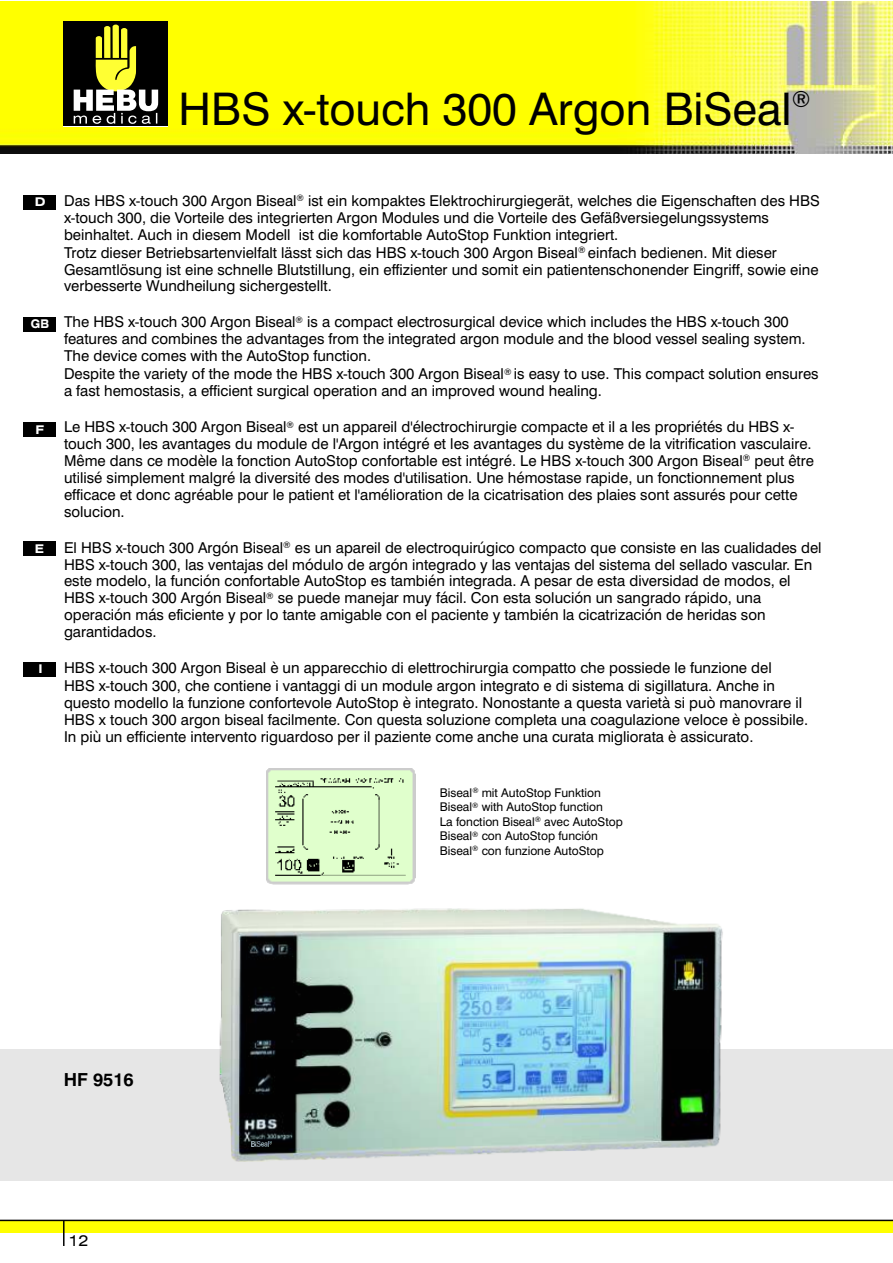
<style>
.page{position:relative;width:893px;height:1263px;background:#fff}
.page>*{position:absolute;margin:0;border:0;box-sizing:border-box;transform-origin:0 0}
.t1{font:45px "Swiss 721 BT";color:#000}
.t2{font:22.5px "Swiss 721 BT";color:#000}
.t3{font:700 18px "Swiss 721 BT";color:#000}
.t4{font:15px/17px "Swiss 721 BT";color:#000}
.t5{font:expanded 15px "Swiss 721 BT";color:#000}
.t6{font:12px/14.4px "Swiss 721 BT";color:#000}
.t7{font:700 expanded 12px "Swiss 721 BT";color:#fff}
.t8{font:700 expanded 12px "Swiss 721 BT";color:#fff;scale:.83 1}
.t9{font:9px "Swiss 721 BT";color:#000}
.t10{font:7.5px "Swiss 721 BT";color:#000}
</style>
<div class="page">
<div style="left:0;top:1049px;width:892px;height:131px;background:#e6e6e6"></div>
<img style="left:0;top:1px;width:892px;height:152px">
<div style="left:64px;top:22px;width:104px;height:104px;background:#000"></div>
<svg style="left:74px;top:25px;width:84px;height:99px"></svg>
<div style="left:0;top:1220px;width:892px;height:13px;background:#ff0"></div>
<hr style="left:63px;top:1220px;width:2px;height:26px;background:#000">
<hr style="left:0;top:1220px;width:892px;height:1px;background:#000">
<div style="left:23px;top:195px;width:33px;height:14px;background:#000"></div>
<div style="left:23px;top:317px;width:33px;height:15px;background:#000"></div>
<div style="left:23px;top:422px;width:33px;height:15px;background:#000"></div>
<div style="left:23px;top:541px;width:33px;height:15px;background:#000"></div>
<div style="left:23px;top:662px;width:33px;height:14px;background:#000"></div>
<img style="left:219px;top:908px;width:504px;height:254px">
<img style="left:251px;top:1141px;width:20px;height:5px">
<img style="left:266px;top:768px;width:149px;height:116px">
<h1 class="t1" style="left:179px;top:82px;width:615px">HBS x-touch 300 Argon BiSeal</h1>
<h2 class="t2" style="left:792px;top:85px;width:20px">®</h2>
<p class="t7" style="left:35px;top:194px;width:12px">D</p>
<p class="t8" style="left:31px;top:317px;width:23px">GB</p>
<p class="t7" style="left:35px;top:422px;width:10px">F</p>
<p class="t7" style="left:35px;top:541px;width:11px">E</p>
<p class="t7" style="left:38px;top:662px;width:6px">I</p>
<p class="t4" style="left:64px;top:192px;width:757px">Das HBS x-touch 300 Argon Biseal ist ein kompaktes Elektrochirurgiegerät, welches die Eigenschaften des HBS</p>
<p class="t9" style="left:296px;top:193px;width:9px">®</p>
<p class="t4" style="left:64px;top:209px;width:714px;line-height:17.4px">x-touch 300, die Vorteile des integrierten Argon Modules und die Vorteile des Gefäßversiegelungssystems beinhaltet. Auch in diesem Modell ist die komfortable AutoStop Funktion integriert.<br>Trotz dieser Betriebsartenvielfalt lässt sich das HBS x-touch 300 Argon Biseal einfach bedienen. Mit dieser</p>
<p class="t9" style="left:578px;top:245px;width:9px">®</p>
<p class="t4" style="left:64px;top:261px;width:756px">Gesamtlösung ist eine schnelle Blutstillung, ein effizienter und somit ein patientenschonender Eingriff, sowie eine verbesserte Wundheilung sichergestellt.</p>
<p class="t4" style="left:64px;top:313px;width:726px">The HBS x-touch 300 Argon Biseal is a compact electrosurgical device which includes the HBS x-touch 300</p>
<p class="t9" style="left:296px;top:314px;width:9px">®</p>
<p class="t4" style="left:64px;top:330px;width:756px;line-height:17.4px">features and combines the advantages from the integrated argon module and the blood vessel sealing system.<br>The device comes with the AutoStop function.<br>Despite the variety of the mode the HBS x-touch 300 Argon Biseal is easy to use. This compact solution ensures</p>
<p class="t9" style="left:504px;top:366px;width:9px">®</p>
<p class="t4" style="left:64px;top:382px;width:539px">a fast hemostasis, a efficient surgical operation and an improved wound healing.</p>
<p class="t9" style="left:286px;top:419px;width:9px">®</p>
<p class="t4" style="left:64px;top:418px;width:751px">Le HBS x-touch 300 Argon Biseal est un appareil d'électrochirurgie compacte et il a les propriétés du HBS x&shy;touch 300, les avantages du module de l'Argon intégré et les avantages du système de la vitrification vasculaire.<br>Même dans ce modèle la fonction AutoStop confortable est intégré. Le HBS x-touch 300 Argon Biseal peut être</p>
<p class="t9" style="left:743px;top:453px;width:9px">®</p>
<p class="t4" style="left:64px;top:469px;width:735px">utilisé simplement malgré la diversité des modes d'utilisation. Une hémostase rapide, un fonctionnement plus efficace et donc agréable pour le patient et l'amélioration de la cicatrisation des plaies sont assurés pour cette solucion.</p>
<p class="t4" style="left:64px;top:539px;width:759px">El HBS x-touch 300 Argón Biseal es un apareil de electroquirúgico compacto que consiste en las cualidades del</p>
<p class="t9" style="left:283px;top:540px;width:9px">®</p>
<p class="t4" style="left:64px;top:556px;width:750px">HBS x-touch 300, las ventajas del módulo de argón integrado y las ventajas del sistema del sellado vascular. En este modelo, la función confortable AutoStop es también integrada. A pesar de esta diversidad de modos, el<br>HBS x-touch 300 Argón Biseal se puede manejar muy fácil. Con esta solución un sangrado rápido, una</p>
<p class="t9" style="left:266px;top:590px;width:9px">®</p>
<p class="t4" style="left:64px;top:606px;width:703px">operación más eficiente y por lo tante amigable con el paciente y también la cicatrización de heridas son garantidados.</p>
<p class="t4" style="left:64px;top:659px;width:745px">HBS x-touch 300 Argon Biseal è un apparecchio di elettrochirurgia compatto che possiede le funzione del<br>HBS x-touch 300, che contiene i vantaggi di un module argon integrato e di sistema di sigillatura. Anche in questo modello la funzione confortevole AutoStop è integrato. Nonostante a questa varietà si può manovrare il HBS x touch 300 argon biseal facilmente. Con questa soluzione completa una coagulazione veloce è possibile.<br>In più un efficiente intervento riguardoso per il paziente come anche una curata migliorata è assicurato.</p>
<p class="t10" style="left:472px;top:786px;width:8px">®</p>
<p class="t6" style="left:440px;top:785px;width:165px">Biseal mit AutoStop Funktion<br>Biseal<sup>®</sup> with AutoStop function</p>
<p class="t10" style="left:535px;top:815px;width:8px">®</p>
<p class="t6" style="left:440px;top:814px;width:184px">La fonction Biseal avec AutoStop<br>Biseal<sup>®</sup> con AutoStop función<br>Biseal<sup>®</sup> con funzione AutoStop</p>
<p class="t3" style="left:64px;top:1068px;width:72px">HF 9516</p>
<p class="t5" style="left:69px;top:1231px;width:21px">12</p>
</div>
